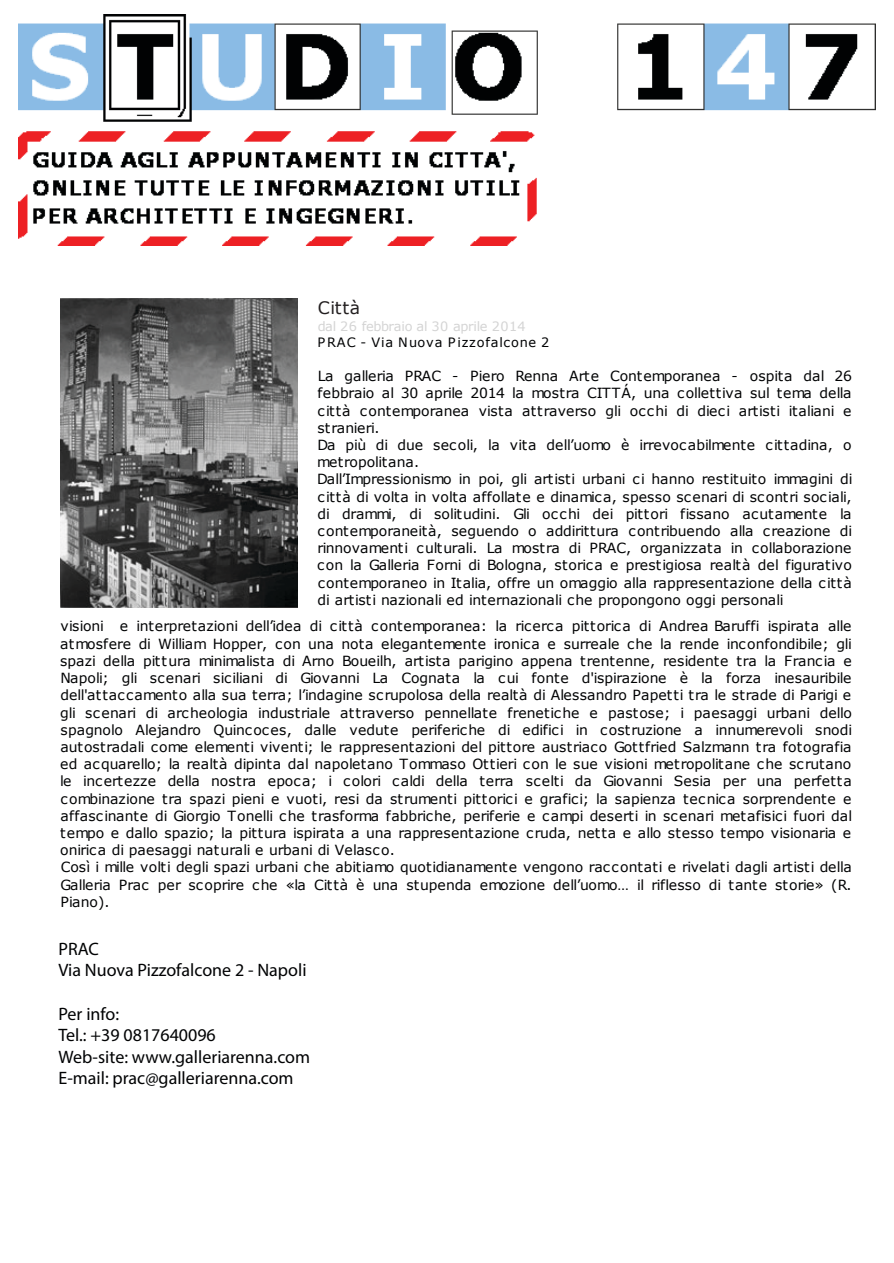
<style>
.page{position:relative;width:894px;height:1263px;background:#fff}
.page>*{position:absolute;margin:0;border:0;box-sizing:border-box;transform-origin:0 0}
.t1{font:18px/21.6px "Myriad Pro";color:#010203}
.t2{font:17.25px "Verdana";letter-spacing:.045em;color:#231f20}
.t3{font:13.95px/17.2px "Verdana";letter-spacing:-.01em;color:#010203}
.t4{font:12.9px "Verdana";letter-spacing:-.02em;color:#d4d4d4}
.t5{font:12.9px "Verdana";letter-spacing:.06em;color:#010203}
</style>
<div class="page">
<img style="left:61px;top:298px;width:236px;height:310px">
<img style="left:19px;top:15px;width:856px;height:230px">
<p class="t2" style="left:318px;top:296px;width:44px">Città</p>
<p class="t4" style="left:318px;top:317px;width:210px">dal 26 febbraio al 30 aprile 2014</p>
<p class="t5" style="left:318px;top:333px;width:233px">PRAC - Via Nuova Pizzofalcone 2</p>
<p class="t3" style="left:317px;top:367px;width:537px">La galleria PRAC - Piero Renna Arte Contemporanea - ospita dal 26 febbraio al 30 aprile 2014 la mostra CITTÁ, una collettiva sul tema della città contemporanea vista attraverso gli occhi di dieci artisti italiani e stranieri.<br>Da più di due secoli, la vita dell’uomo è irrevocabilmente cittadina, o metropolitana.<br>Dall’Impressionismo in poi, gli artisti urbani ci hanno restituito immagini di città di volta in volta affollate e dinamica, spesso scenari di scontri sociali, di drammi, di solitudini. Gli occhi dei pittori fissano acutamente la contemporaneità, seguendo o addirittura contribuendo alla creazione di rinnovamenti culturali. La mostra di PRAC, organizzata in collaborazione con la Galleria Forni di Bologna, storica e prestigiosa realtà del figurativo contemporaneo in Italia, offre un omaggio alla rappresentazione della città di artisti nazionali ed internazionali che propongono oggi personali</p>
<p class="t3" style="left:60px;top:617px;width:794px">visioni e interpretazioni dell’idea di città contemporanea: la ricerca pittorica di Andrea Baruffi ispirata alle atmosfere di William Hopper, con una nota elegantemente ironica e surreale che la rende inconfondibile; gli spazi della pittura minimalista di Arno Boueilh, artista parigino appena trentenne, residente tra la Francia e Napoli; gli scenari siciliani di Giovanni La Cognata la cui fonte d'ispirazione è la forza inesauribile dell'attaccamento alla sua terra; l’indagine scrupolosa della realtà di Alessandro Papetti tra le strade di Parigi e gli scenari di archeologia industriale attraverso pennellate frenetiche e pastose; i paesaggi urbani dello spagnolo Alejandro Quincoces, dalle vedute periferiche di edifici in costruzione a innumerevoli snodi autostradali come elementi viventi; le rappresentazioni del pittore austriaco Gottfried Salzmann tra fotografia ed acquarello; la realtà dipinta dal napoletano Tommaso Ottieri con le sue visioni metropolitane che scrutano le incertezze della nostra epoca; i colori caldi della terra scelti da Giovanni Sesia per una perfetta combinazione tra spazi pieni e vuoti, resi da strumenti pittorici e grafici; la sapienza tecnica sorprendente e affascinante di Giorgio Tonelli che trasforma fabbriche, periferie e campi deserti in scenari metafisici fuori dal tempo e dallo spazio; la pittura ispirata a una rappresentazione cruda, netta e allo stesso tempo visionaria e onirica di paesaggi naturali e urbani di Velasco.<br>Così i mille volti degli spazi urbani che abitiamo quotidianamente vengono raccontati e rivelati dagli artisti della Galleria Prac per scoprire che «la Città è una stupenda emozione dell’uomo… il riflesso di tante storie» (R.<br>Piano).</p>
<p class="t1" style="left:58px;top:938px;width:250px">PRAC<br>Via Nuova Pizzofalcone 2 - Napoli</p>
<p class="t1" style="left:58px;top:1002px;width:253px">Per info:<br>Tel.: +39 0817640096<br>Web-site: www.galleriarenna.com<br>E-mail: prac@galleriarenna.com</p>
</div>
